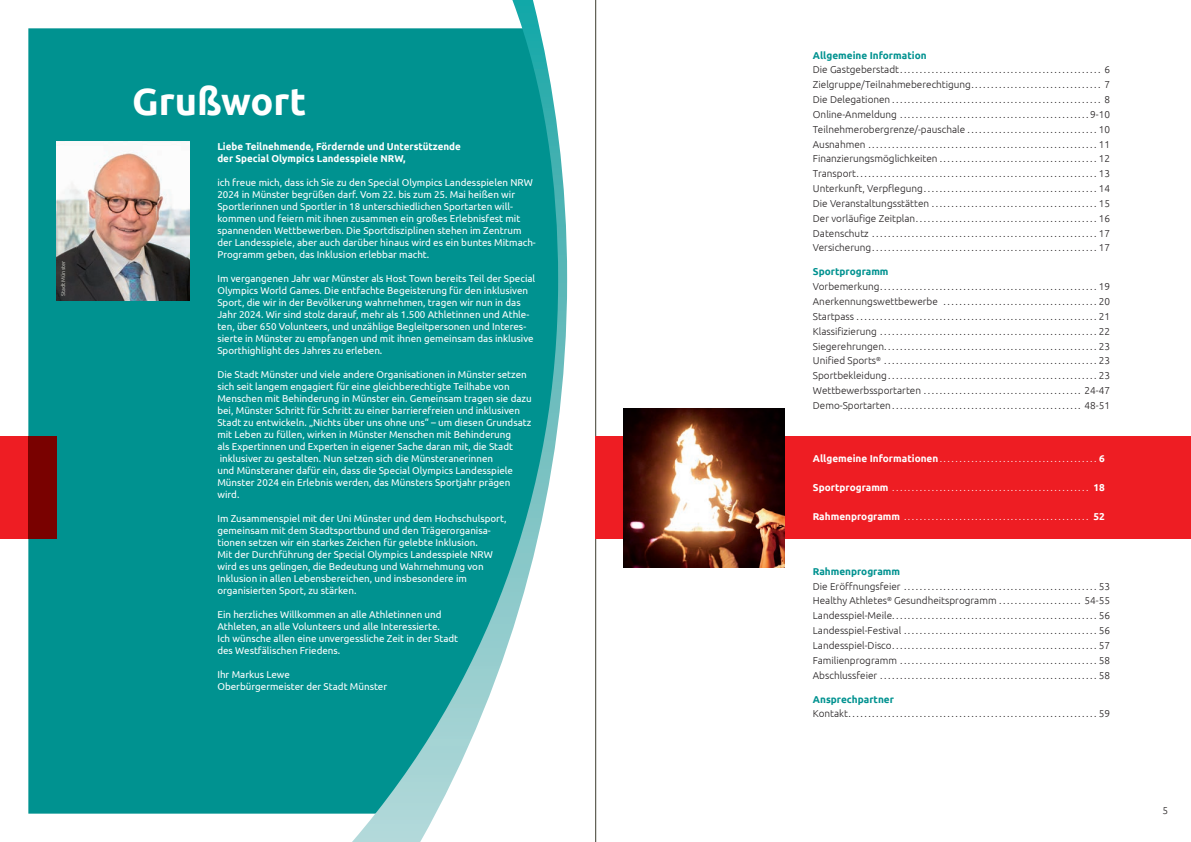
<style>
.page{position:relative;width:1191px;height:842px;background:#fff}
.page>*{position:absolute;margin:0;border:0;box-sizing:border-box;transform-origin:0 0}
.t1{font:700 38px "Ubuntu";color:#fff}
.t2{font:300 10px/14.8px "Ubuntu";color:#231f20;text-align:justify}
.t3{font:10px/12px "Ubuntu";color:#fff}
.t4{font:300 10px "Ubuntu";color:#fff}
.t5{font:700 10px/12px "Ubuntu";color:#fff}
.t6{font:700 10px "Ubuntu";color:#009290}
.t7{font:5.5px "Ubuntu";color:#bcbcb6}
.s1{font-weight:700}
</style>
<div class="page">
<hr style="left:595px;top:0;width:1px;height:842px;background:#636358">
<div style="left:28px;top:28px;width:324px;height:786px;background:#009290"></div>
<svg style="left:352px;top:0;width:215px;height:842px"></svg>
<div style="left:0;top:437px;width:28px;height:102px;background:#ee1d23"></div>
<div style="left:28px;top:437px;width:29px;height:102px;background:#790100"></div>
<img style="left:57px;top:142px;width:132px;height:158px">
<div style="left:595px;top:437px;width:596px;height:102px;background:#ee1d23"></div>
<img style="left:624px;top:408px;width:160px;height:159px">
<p class="t7" style="left:60px;top:296px;width:37px;rotate:-90deg">Stadt Münster</p>
<h1 class="t1" style="left:132px;top:78px;width:176px">Grußwort</h1>
<p class="t5" style="left:217px;top:140px;width:245px">Liebe Teilnehmende, Fördernde und Unterstützende der Special Olympics Landesspiele NRW,</p>
<p class="t3" style="left:217px;top:176px;width:320px">ich freue mich, dass ich Sie zu den Special Olympics Landesspielen NRW 2024 in Münster begrüßen darf. Vom 22. bis zum 25. Mai heißen wir Sportlerinnen und Sportler in 18 unterschiedlichen Sportarten will&shy;kommen und feiern mit ihnen zusammen ein großes Erlebnisfest mit spannenden Wettbewerben. Die Sportdisziplinen stehen im Zentrum der Landesspiele, aber auch darüber hinaus wird es ein buntes Mitmach-Programm geben, das Inklusion erlebbar macht.</p>
<p class="t3" style="left:217px;top:272px;width:319px">Im vergangenen Jahr war Münster als Host Town bereits Teil der Special Olympics World Games. Die entfachte Begeisterung für den inklusiven Sport, die wir in der Bevölkerung wahrnehmen, tragen wir nun in das Jahr 2024. Wir sind stolz darauf, mehr als 1.500 Athletinnen und Athle&shy;ten, über 650 Volunteers, und unzählige Begleitpersonen und Interes&shy;sierte in Münster zu empfangen und mit ihnen gemeinsam das inklusive Sporthighlight des Jahres zu erleben.</p>
<p class="t3" style="left:217px;top:368px;width:316px">Die Stadt Münster und viele andere Organisationen in Münster setzen sich seit langem engagiert für eine gleichberechtigte Teilhabe von Menschen mit Behinderung in Münster ein. Gemeinsam tragen sie dazu bei, Münster Schritt für Schritt zu einer barrierefreien und inklusiven Stadt zu entwickeln. „Nichts über uns ohne uns“ – um diesen Grundsatz mit Leben zu füllen, wirken in Münster Menschen mit Behinderung<br>als Expertinnen und Experten in eigener Sache daran mit, die Stadt inklusiver zu gestalten. Nun setzen sich die Münsteranerinnen<br>und Münsteraner dafür ein, dass die Special Olympics Landesspiele Münster 2024 ein Erlebnis werden, das Münsters Sportjahr prägen wird.</p>
<p class="t3" style="left:217px;top:512px;width:291px">Im Zusammenspiel mit der Uni Münster und dem Hochschulsport, gemeinsam mit dem Stadtsportbund und den Trägerorganisa&shy;tionen setzen wir ein starkes Zeichen für gelebte Inklusion.<br>Mit der Durchführung der Special Olympics Landesspiele NRW wird es uns gelingen, die Bedeutung und Wahrnehmung von Inklusion in allen Lebensbereichen, und insbesondere im organisierten Sport, zu stärken.</p>
<p class="t3" style="left:217px;top:608px;width:242px">Ein herzliches Willkommen an alle Athletinnen und Athleten, an alle Volunteers und alle Interessierte.<br>Ich wünsche allen eine unvergessliche Zeit in der Stadt des Westfälischen Friedens.</p>
<p class="t3" style="left:217px;top:668px;width:171px">Ihr Markus Lewe<br>Oberbürgermeister der Stadt Münster</p>
<p class="t6" style="left:813px;top:49px;width:115px">Allgemeine Information</p>
<p class="t2" style="left:813px;top:62px;width:299px">Die Gastgeberstadt................................................... 6<br>Zielgruppe/Teilnahmeberechtigung................................. 7<br>Die Delegationen..................................................... 8<br>Online-Anmeldung ................................................9-10<br>Teilnehmerobergrenze/-pauschale.................................10<br>Ausnahmen ..........................................................11<br>Finanzierungsmöglichkeiten........................................12<br>Transport.............................................................13<br>Unterkunft, Verpflegung............................................14<br>Die Veranstaltungsstätten..........................................15<br>Der vorläufige Zeitplan..............................................16<br>Datenschutz .........................................................17<br>Versicherung.........................................................17</p>
<p class="t6" style="left:813px;top:266px;width:77px">Sportprogramm</p>
<p class="t2" style="left:813px;top:279px;width:299px">Vorbemerkung.......................................................19<br>Anerkennungswettbewerbe .......................................20<br>Startpass .............................................................21<br>Klassifizierung .......................................................22<br>Siegerehrungen......................................................23<br>Unified Sports<sup>®</sup> ......................................................23<br>Sportbekleidung.....................................................23<br>Wettbewerbssportarten ........................................ 24-47<br>Demo-Sportarten................................................ 48-51</p>
<p class="t4" style="left:813px;top:453px;width:293px"><span class="s1">Allgemeine Informationen</span>........................................<span class="s1">6</span></p>
<p class="t4" style="left:813px;top:482px;width:293px"><span class="s1">Sportprogramm</span> .................................................. <span class="s1">18</span></p>
<p class="t4" style="left:813px;top:511px;width:293px"><span class="s1">Rahmenprogramm</span> ............................................... <span class="s1">52</span></p>
<p class="t6" style="left:813px;top:565px;width:89px">Rahmenprogramm</p>
<p class="t2" style="left:813px;top:578px;width:299px">Die Eröffnungsfeier .................................................53<br>Healthy Athletes<sup>®</sup> Gesundheitsprogramm ..................... 54-55<br>Landesspiel-Meile....................................................56<br>Landesspiel-Festival .................................................56<br>Landesspiel-Disco....................................................57<br>Familienprogramm ..................................................58<br>Abschlussfeier .......................................................58</p>
<p class="t6" style="left:813px;top:693px;width:83px">Ansprechpartner</p>
<p class="t2" style="left:813px;top:706px;width:299px">Kontakt...............................................................59</p>
<p class="t2" style="left:1162px;top:802px;width:7px">5</p>
</div>
